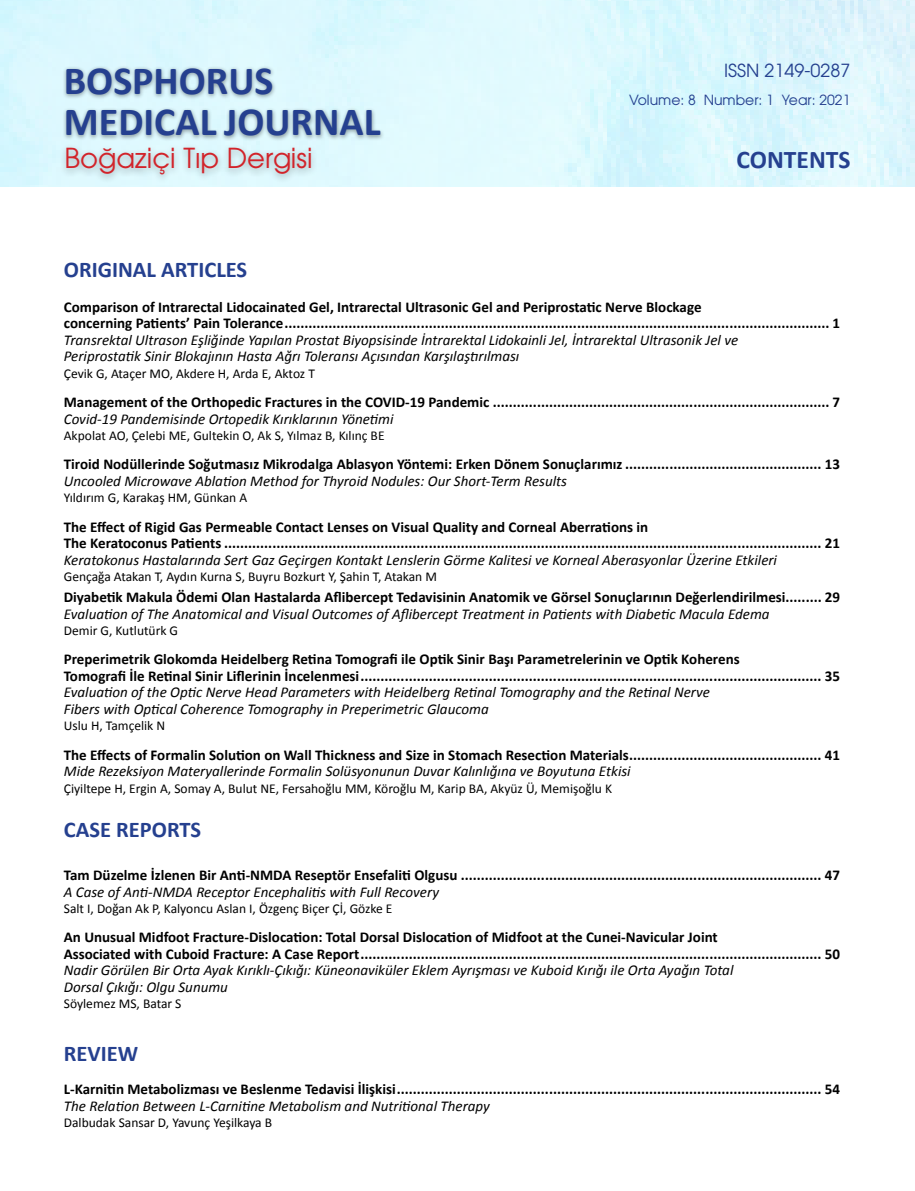
<style>
.page{position:relative;width:915px;height:1191px;background:#fff}
.page>*{position:absolute;margin:0;border:0;box-sizing:border-box;transform-origin:0 0}
.t1{font:700 40.05px/41px "Calibri";color:#25408f}
.t2{font:27.45px "Avant Garde Tr";color:#d2232a}
.t3{font:700 25.5px "Calibri";color:#25408f}
.t4{font:700 22.5px "Calibri";color:#25408f}
.t5{font:18px "Avant Garde Tr";color:#25408f}
.t6{font:700 15px/16.5px "Calibri";color:#000}
.t7{font:italic 15px/16.5px "Calibri";color:#000}
.t8{font:13.95px "Avant Garde Tr";color:#25408f}
.t9{font:13.5px "Calibri";color:#000}
</style>
<div class="page">
<img style="left:0;top:0;width:914px;height:186px">
<div style="left:62px;top:66px;width:322px;height:76px;background:#000;opacity:.4"></div>
<div style="left:60px;top:143px;width:258px;height:40px;background:#000;opacity:.3"></div>
<h1 class="t1" style="left:64px;top:58px;width:318px">BOSPHORUS<br>MEDICAL JOURNAL</h1>
<h2 class="t2" style="left:64px;top:141px;width:249px">Boğaziçi Tıp Dergisi</h2>
<p class="t5" style="left:724px;top:59px;width:128px">ISSN 2149-0287</p>
<p class="t8" style="left:629px;top:91px;width:222px">Volume: 8 Number: 1 Year: 2021</p>
<h3 class="t3" style="left:736px;top:144px;width:115px">CONTENTS</h3>
<h3 class="t4" style="left:64px;top:256px;width:185px">ORIGINAL ARTICLES</h3>
<p class="t6" style="left:64px;top:298px;width:777px">Comparison of Intrarectal Lidocainated Gel, Intrarectal Ultrasonic Gel and Periprostatic Nerve Blockage<br>concerning Patients’ Pain Tolerance........................................................................................................................................ 1</p>
<p class="t7" style="left:64px;top:331px;width:675px">Transrektal Ultrason Eşliğinde Yapılan Prostat Biyopsisinde İntrarektal Lidokainli Jel, İntrarektal Ultrasonik Jel ve<br>Periprostatik Sinir Blokajının Hasta Ağrı Toleransı Açısından Karşılaştırılması</p>
<p class="t9" style="left:64px;top:365px;width:252px">Çevik G, Ataçer MO, Akdere H, Arda E, Aktoz T</p>
<p class="t6" style="left:64px;top:393px;width:777px">Management of the Orthopedic Fractures in the COVID-19 Pandemic .................................................................................... 7</p>
<p class="t7" style="left:64px;top:410px;width:331px">Covid-19 Pandemisinde Ortopedik Kırıklarının Yönetimi</p>
<p class="t9" style="left:64px;top:427px;width:322px">Akpolat AO, Çelebi ME, Gultekin O, Ak S, Yılmaz B, Kılınç BE</p>
<p class="t6" style="left:64px;top:455px;width:777px">Tiroid Nodüllerinde Soğutmasız Mikrodalga Ablasyon Yöntemi: Erken Dönem Sonuçlarımız ................................................. 13</p>
<p class="t7" style="left:64px;top:472px;width:504px">Uncooled Microwave Ablation Method for Thyroid Nodules: Our Short-Term Results</p>
<p class="t9" style="left:64px;top:489px;width:185px">Yıldırım G, Karakaş HM, Günkan A</p>
<p class="t6" style="left:64px;top:518px;width:777px">The Effect of Rigid Gas Permeable Contact Lenses on Visual Quality and Corneal Aberrations in<br>The Keratoconus Patients ..................................................................................................................................................... 21</p>
<p class="t7" style="left:64px;top:551px;width:714px">Keratokonus Hastalarında Sert Gaz Geçirgen Kontakt Lenslerin Görme Kalitesi ve Korneal Aberasyonlar Üzerine Etkileri</p>
<p class="t9" style="left:64px;top:568px;width:374px">Gençağa Atakan T, Aydın Kurna S, Buyru Bozkurt Y, Şahin T, Atakan M</p>
<p class="t6" style="left:64px;top:588px;width:777px">Diyabetik Makula Ödemi Olan Hastalarda Aflibercept Tedavisinin Anatomik ve Görsel Sonuçlarının Değerlendirilmesi......... 29</p>
<p class="t7" style="left:64px;top:604px;width:707px">Evaluation of The Anatomical and Visual Outcomes of Aflibercept Treatment in Patients with Diabetic Macula Edema</p>
<p class="t9" style="left:64px;top:622px;width:116px">Demir G, Kutlutürk G</p>
<p class="t6" style="left:64px;top:650px;width:777px">Preperimetrik Glokomda Heidelberg Retina Tomografi ile Optik Sinir Başı Parametrelerinin ve Optik Koherens<br>Tomografi İle Retinal Sinir Liflerinin İncelenmesi................................................................................................................... 35</p>
<p class="t7" style="left:64px;top:683px;width:647px">Evaluation of the Optic Nerve Head Parameters with Heidelberg Retinal Tomography and the Retinal Nerve<br>Fibers with Optical Coherence Tomography in Preperimetric Glaucoma</p>
<p class="t9" style="left:64px;top:717px;width:103px">Uslu H, Tamçelik N</p>
<p class="t6" style="left:64px;top:745px;width:777px">The Effects of Formalin Solution on Wall Thickness and Size in Stomach Resection Materials................................................ 41</p>
<p class="t7" style="left:64px;top:762px;width:568px">Mide Rezeksiyon Materyallerinde Formalin Solüsyonunun Duvar Kalınlığına ve Boyutuna Etkisi</p>
<p class="t9" style="left:64px;top:779px;width:549px">Çiyiltepe H, Ergin A, Somay A, Bulut NE, Fersahoğlu MM, Köroğlu M, Karip BA, Akyüz Ü, Memişoğlu K</p>
<h3 class="t4" style="left:64px;top:815px;width:139px">CASE REPORTS</h3>
<p class="t6" style="left:64px;top:866px;width:777px">Tam Düzelme İzlenen Bir Anti-NMDA Reseptör Ensefaliti Olgusu .......................................................................................... 47</p>
<p class="t7" style="left:64px;top:882px;width:376px">A Case of Anti-NMDA Receptor Encephalitis with Full Recovery</p>
<p class="t9" style="left:64px;top:900px;width:330px">Salt I, Doğan Ak P, Kalyoncu Aslan I, Özgenç Biçer Çİ, Gözke E</p>
<p class="t6" style="left:64px;top:928px;width:777px">An Unusual Midfoot Fracture-Dislocation: Total Dorsal Dislocation of Midfoot at the Cunei-Navicular Joint<br>Associated with Cuboid Fracture: A Case Report................................................................................................................... 50</p>
<p class="t7" style="left:64px;top:961px;width:670px">Nadir Görülen Bir Orta Ayak Kırıklı-Çıkığı: Küneonaviküler Eklem Ayrışması ve Kuboid Kırığı ile Orta Ayağın Total<br>Dorsal Çıkığı: Olgu Sunumu</p>
<p class="t9" style="left:64px;top:995px;width:119px">Söylemez MS, Batar S</p>
<h3 class="t4" style="left:64px;top:1040px;width:76px">REVIEW</h3>
<p class="t6" style="left:64px;top:1080px;width:777px">L-Karnitin Metabolizması ve Beslenme Tedavisi İlişkisi.......................................................................................................... 54</p>
<p class="t7" style="left:64px;top:1096px;width:427px">The Relation Between L-Carnitine Metabolism and Nutritional Therapy</p>
<p class="t9" style="left:64px;top:1114px;width:210px">Dalbudak Sansar D, Yavunç Yeşilkaya B</p>
</div>
